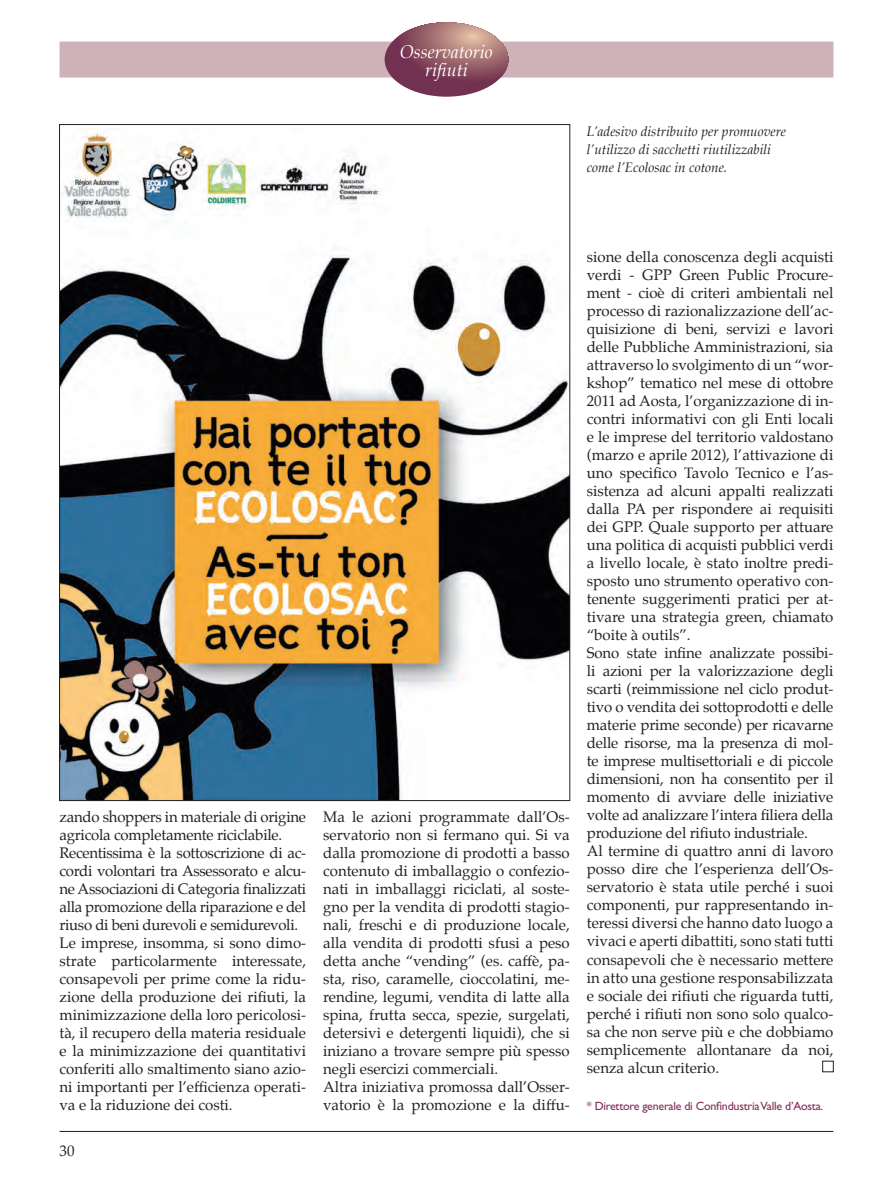
<style>
.page{position:relative;width:893px;height:1191px;background:#fff}
.page>*{position:absolute;margin:0;border:0;box-sizing:border-box;transform-origin:0 0}
.t1{font:italic 18px/18px "Palatino";color:#fff;text-align:center}
.t2{font:15px/18px "Palatino";color:#231f20}
.t3{font:italic 13.5px/18px "Palatino";color:#231f20}
.t4{font:12px "Gill Sans Std";letter-spacing:-.02em;color:#832e59}
</style>
<div class="page">
<div style="left:60px;top:42px;width:773px;height:36px;background:#ceb2b8"></div>
<hr style="left:60px;top:1131px;width:773px;height:1px;background:#231f20">
<svg style="left:385px;top:22px;width:123px;height:75px"></svg>
<img style="left:61px;top:132px;width:507px;height:666px">
<div style="left:822px;top:1061px;width:11px;height:11px;border:1px solid #231f20"></div>
<p class="t1" style="left:400px;top:44px;width:94px">Osservatorio rifiuti</p>
<p class="t3" style="left:587px;top:123px;width:201px">L’adesivo distribuito per promuovere l’utilizzo di sacchetti riutilizzabili come l’Ecolosac in cotone.</p>
<p class="t2" style="left:60px;top:808px;width:248px">zando shoppers in materiale di origine agricola completamente riciclabile.<br>Recentissima è la sottoscrizione di ac&shy;cordi volontari tra Assessorato e alcu&shy;ne Associazioni di Categoria finalizzati alla promozione della riparazione e del riuso di beni durevoli e semidurevoli.<br>Le imprese, insomma, si sono dimo&shy;strate particolarmente interessate, consapevoli per prime come la ridu&shy;zione della produzione dei rifiuti, la minimizzazione della loro pericolosi&shy;tà, il recupero della materia residuale e la minimizzazione dei quantitativi conferiti allo smaltimento siano azio&shy;ni importanti per l’efficienza operati&shy;va e la riduzione dei costi.</p>
<p class="t2" style="left:323px;top:808px;width:248px">Ma le azioni programmate dall’Os&shy;servatorio non si fermano qui. Si va dalla promozione di prodotti a basso contenuto di imballaggio o confezio&shy;nati in imballaggi riciclati, al soste&shy;gno per la vendita di prodotti stagio&shy;nali, freschi e di produzione locale, alla vendita di prodotti sfusi a peso detta anche “vending” (es. caffè, pa&shy;sta, riso, caramelle, cioccolatini, me&shy;rendine, legumi, vendita di latte alla spina, frutta secca, spezie, surgelati, detersivi e detergenti liquidi), che si iniziano a trovare sempre più spesso negli esercizi commerciali.<br>Altra iniziativa promossa dall’Osser&shy;vatorio è la promozione e la diffu-</p>
<p class="t2" style="left:60px;top:1142px;width:16px">30</p>
<p class="t2" style="left:587px;top:249px;width:248px">sione della conoscenza degli acquisti verdi - GPP Green Public Procure&shy;ment - cioè di criteri ambientali nel processo di razionalizzazione dell’ac&shy;quisizione di beni, servizi e lavori delle Pubbliche Amministrazioni, sia attraverso lo svolgimento di un “wor&shy;kshop” tematico nel mese di ottobre 2011 ad Aosta, l’organizzazione di in&shy;contri informativi con gli Enti locali e le imprese del territorio valdostano (marzo e aprile 2012), l’attivazione di uno specifico Tavolo Tecnico e l’as&shy;sistenza ad alcuni appalti realizzati dalla PA per rispondere ai requisiti dei GPP. Quale supporto per attuare una politica di acquisti pubblici verdi a livello locale, è stato inoltre predi&shy;sposto uno strumento operativo con&shy;tenente suggerimenti pratici per at&shy;tivare una strategia green, chiamato “boite à outils”.<br>Sono state infine analizzate possibi&shy;li azioni per la valorizzazione degli scarti (reimmissione nel ciclo produt&shy;tivo o vendita dei sottoprodotti e delle materie prime seconde) per ricavarne delle risorse, ma la presenza di mol&shy;te imprese multisettoriali e di piccole dimensioni, non ha consentito per il momento di avviare delle iniziative volte ad analizzare l’intera filiera della produzione del rifiuto industriale.<br>Al termine di quattro anni di lavoro posso dire che l’esperienza dell’Os&shy;servatorio è stata utile perché i suoi componenti, pur rappresentando in&shy;teressi diversi che hanno dato luogo a vivaci e aperti dibattiti, sono stati tutti consapevoli che è necessario mettere in atto una gestione responsabilizzata e sociale dei rifiuti che riguarda tutti, perché i rifiuti non sono solo qualco&shy;sa che non serve più e che dobbiamo semplicemente allontanare da noi, senza alcun criterio.</p>
<p class="t4" style="left:587px;top:1102px;width:238px">* Direttore generale di Confindustria Valle d’Aosta.</p>
</div>
